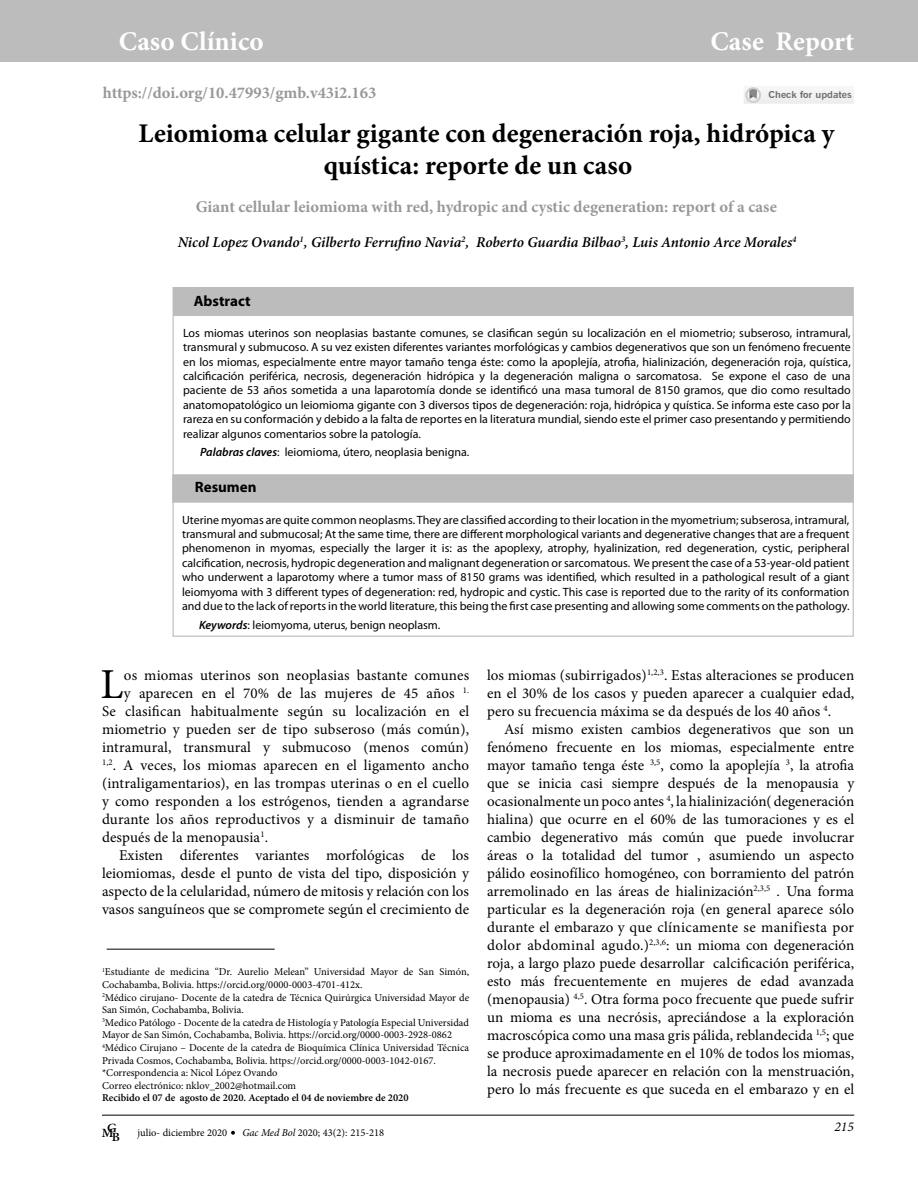
<style>
.page{position:relative;width:918px;height:1188px;background:#fff}
.page>*{position:absolute;margin:0;border:0;box-sizing:border-box;transform-origin:0 0}
.t1{font:42.75px "Minion Pro";color:#000}
.t2{font:700 27px/32.4px "Minion Pro";color:#000}
.t3{font:700 27px "Minion Pro";letter-spacing:.005em;color:#fff}
.t4{font:700 16.5px "Minion Pro";color:#999898}
.t5{font:15px/18px "Minion Pro";letter-spacing:.005em;color:#000;text-align:justify}
.t6{font:italic 600 15px "Minion Pro";letter-spacing:-.005em;color:#000}
.t7{font:700 15px "Myriad Pro";color:#000}
.t8{font:italic 13.5px "Minion Pro";color:#000}
.t9{font:600 12.6px "Minion Pro";color:#000;scale:1.05 1}
.t10{font:12px/14.4px "Myriad Pro";color:#000;text-align:justify}
.t11{font:10.5px/12.6px "Minion Pro";color:#000}
.t12{font:600 10.5px "Minion Pro";color:#000}
.t13{font:700 9.45px "News Gothic BT";color:#706f6f;scale:1.13 1}
.s1{font-weight:600;font-style:italic}
.s2{font-style:italic}
</style>
<div class="page">
<div style="left:0;top:1px;width:918px;height:61px;background:#bcbcbc"></div>
<hr style="left:102px;top:1115px;width:752px;height:1px;background:#000">
<svg style="left:231px;top:1131px;width:4px;height:4px"></svg>
<div style="left:173px;top:287px;width:680px;height:29px;background:#bcbcbc"></div>
<div style="left:172px;top:474px;width:682px;height:29px;background:#bcbcbc;border:2px solid #bcbcbc"></div>
<hr style="left:107px;top:949px;width:168px;height:1px;background:#000">
<svg style="left:744px;top:87px;width:110px;height:17px"></svg>
<h2 class="t3" style="left:119px;top:25px;width:146px">Caso Clínico</h2>
<h2 class="t3" style="left:710px;top:25px;width:146px">Case Report</h2>
<p class="t4" style="left:103px;top:82px;width:275px">https://doi.org/10.47993/gmb.v43i2.163</p>
<p class="t13" style="left:769px;top:89px;width:75px">Check for updates</p>
<h2 class="t2" style="left:324px;top:118px;width:513px;text-indent:-185px">Leiomioma celular gigante con degeneración roja, hidrópica y quística: reporte de un caso</h2>
<p class="t4" style="left:196px;top:197px;width:583px">Giant cellular leiomioma with red, hydropic and cystic degeneration: report of a case</p>
<p class="t6" style="left:178px;top:232px;width:620px">Nicol Lopez Ovando<sup>1</sup>, Gilberto Ferrufino Navia<sup>2</sup>, Roberto Guardia Bilbao<sup>3</sup>, Luis Antonio Arce Morales<sup>4</sup></p>
<p class="t7" style="left:194px;top:292px;width:58px">Abstract</p>
<p class="t10" style="left:183px;top:325px;width:669px">Los miomas uterinos son neoplasias bastante comunes, se clasifican según su localización en el miometrio; subseroso, intramural, transmural y submucoso. A su vez existen diferentes variantes morfológicas y cambios degenerativos que son un fenómeno frecuente en los miomas, especialmente entre mayor tamaño tenga éste: como la apoplejía, atrofia, hialinización, degeneración roja, quística, calcificación periférica, necrosis, degeneración hidrópica y la degeneración maligna o sarcomatosa. Se expone el caso de una paciente de 53 años sometida a una laparotomía donde se identificó una masa tumoral de 8150 gramos, que dio como resultado anatomopatológico un leiomioma gigante con 3 diversos tipos de degeneración: roja, hidrópica y quística. Se informa este caso por la rareza en su conformación y debido a la falta de reportes en la literatura mundial, siendo este el primer caso presentando y permitiendo realizar algunos comentarios sobre la patología.</p>
<p class="t10" style="left:200px;top:445px;width:271px"><span class="s1">Palabras claves</span>: leiomioma, útero, neoplasia benigna.</p>
<p class="t7" style="left:195px;top:479px;width:63px">Resumen</p>
<p class="t10" style="left:182px;top:512px;width:669px">Uterine myomas are quite common neoplasms. They are classified according to their location in the myometrium; subserosa, intramural, transmural and submucosal; At the same time, there are different morphological variants and degenerative changes that are a frequent phenomenon in myomas, especially the larger it is: as the apoplexy, atrophy, hyalinization, red degeneration, cystic, peripheral calcification, necrosis, hydropic degeneration and malignant degeneration or sarcomatous. We present the case of a 53-year-old patient who underwent a laparotomy where a tumor mass of 8150 grams was identified, which resulted in a pathological result of a giant leiomyoma with 3 different types of degeneration: red, hydropic and cystic. This case is reported due to the rarity of its conformation and due to the lack of reports in the world literature, this being the first case presenting and allowing some comments on the pathology.</p>
<p class="t10" style="left:199px;top:617px;width:243px"><span class="s1">Keywords</span>: leiomyoma, uterus, benign neoplasm.</p>
<h1 class="t1" style="left:101px;top:656px;width:24px">L</h1>
<p class="t5" style="left:124px;top:666px;width:347px">os miomas uterinos son neoplasias bastante comunes</p>
<p class="t5" style="left:124px;top:684px;width:347px">y aparecen en el 70% de las mujeres de 45 años <sup>1.</sup></p>
<p class="t5" style="left:102px;top:702px;width:369px">Se clasifican habitualmente según su localización en el</p>
<p class="t5" style="left:102px;top:720px;width:369px">miometrio y pueden ser de tipo subseroso (más común),</p>
<p class="t5" style="left:102px;top:738px;width:369px">intramural, transmural y submucoso (menos común)</p>
<p class="t5" style="left:102px;top:756px;width:369px"><sup>1,2</sup>. A veces, los miomas aparecen en el ligamento ancho</p>
<p class="t5" style="left:102px;top:774px;width:369px">(intraligamentarios), en las trompas uterinas o en el cuello</p>
<p class="t5" style="left:102px;top:792px;width:369px">y como responden a los estrógenos, tienden a agrandarse</p>
<p class="t5" style="left:102px;top:810px;width:369px">durante los años reproductivos y a disminuir de tamaño</p>
<p class="t5" style="left:102px;top:828px;width:168px">después de la menopausia<sup>1</sup>.</p>
<p class="t5" style="left:119px;top:846px;width:352px">Existen diferentes variantes morfológicas de los</p>
<p class="t5" style="left:102px;top:864px;width:369px">leiomiomas, desde el punto de vista del tipo, disposición y</p>
<p class="t5" style="left:102px;top:882px;width:369px">aspecto de la celularidad, número de mitosis y relación con los</p>
<p class="t5" style="left:102px;top:900px;width:369px">vasos sanguíneos que se compromete según el crecimiento de</p>
<p class="t11" style="left:102px;top:966px;width:369px"><sup>1</sup>Estudiante de medicina “Dr. Aurelio Melean” Universidad Mayor de San Simón, Cochabamba, Bolivia. https://orcid.org/0000-0003-4701-412x.<br><sup>2</sup>Médico cirujano- Docente de la catedra de Técnica Quirúrgica Universidad Mayor de San Simón, Cochabamba, Bolivia.<br><sup>3</sup>Medico Patólogo - Docente de la catedra de Histología y Patología Especial Universidad Mayor de San Simón, Cochabamba, Bolivia. https://orcid.org/0000-0003-2928-0862<br><sup>4</sup>Médico Cirujano – Docente de la catedra de Bioquímica Clínica Universidad Técnica Privada Cosmos, Cochabamba, Bolivia. https://orcid.org/0000-0003-1042-0167. *Correspondencia a: Nicol López Ovando<br>Correo electrónico: nklov_2002@hotmail.com</p>
<p class="t12" style="left:102px;top:1091px;width:308px">Recibido el 07 de agosto de 2020. Aceptado el 04 de noviembre de 2020</p>
<p class="t5" style="left:487px;top:666px;width:369px">los miomas (subirrigados)<sup>1,2,3</sup>. Estas alteraciones se producen en el 30% de los casos y pueden aparecer a cualquier edad, pero su frecuencia máxima se da después de los 40 años <sup>4</sup>.</p>
<p class="t5" style="left:487px;top:720px;width:369px;text-indent:17px">Así mismo existen cambios degenerativos que son un fenómeno frecuente en los miomas, especialmente entre mayor tamaño tenga éste <sup>3,5</sup>, como la apoplejía <sup>3</sup>, la atrofia que se inicia casi siempre después de la menopausia y ocasionalmente un poco antes <sup>4</sup>, la hialinización( degeneración hialina) que ocurre en el 60% de las tumoraciones y es el cambio degenerativo más común que puede involucrar áreas o la totalidad del tumor , asumiendo un aspecto pálido eosinofílico homogéneo, con borramiento del patrón arremolinado en las áreas de hialinización<sup>2,3,5</sup> . Una forma particular es la degeneración roja (en general aparece sólo durante el embarazo y que clínicamente se manifiesta por dolor abdominal agudo.)<sup>2,3,6</sup>: un mioma con degeneración roja, a largo plazo puede desarrollar calcificación periférica, esto más frecuentemente en mujeres de edad avanzada (menopausia) <sup>4,5</sup>. Otra forma poco frecuente que puede sufrir un mioma es una necrósis, apreciándose a la exploración macroscópica como una masa gris pálida, reblandecida <sup>1,5</sup>; que se produce aproximadamente en el 10% de todos los miomas, la necrosis puede aparecer en relación con la menstruación, pero lo más frecuente es que suceda en el embarazo y en el</p>
<p class="t9" style="left:107px;top:1120px;width:11px">G</p>
<p class="t8" style="left:834px;top:1118px;width:21px">215</p>
<p class="t9" style="left:102px;top:1127px;width:19px">MB</p>
<p class="t11" style="left:138px;top:1126px;width:91px">julio- diciembre 2020</p>
<p class="t11" style="left:242px;top:1126px;width:143px"><span class="s2">Gac Med Bol</span> 2020; 43(2): 215-218</p>
</div>
